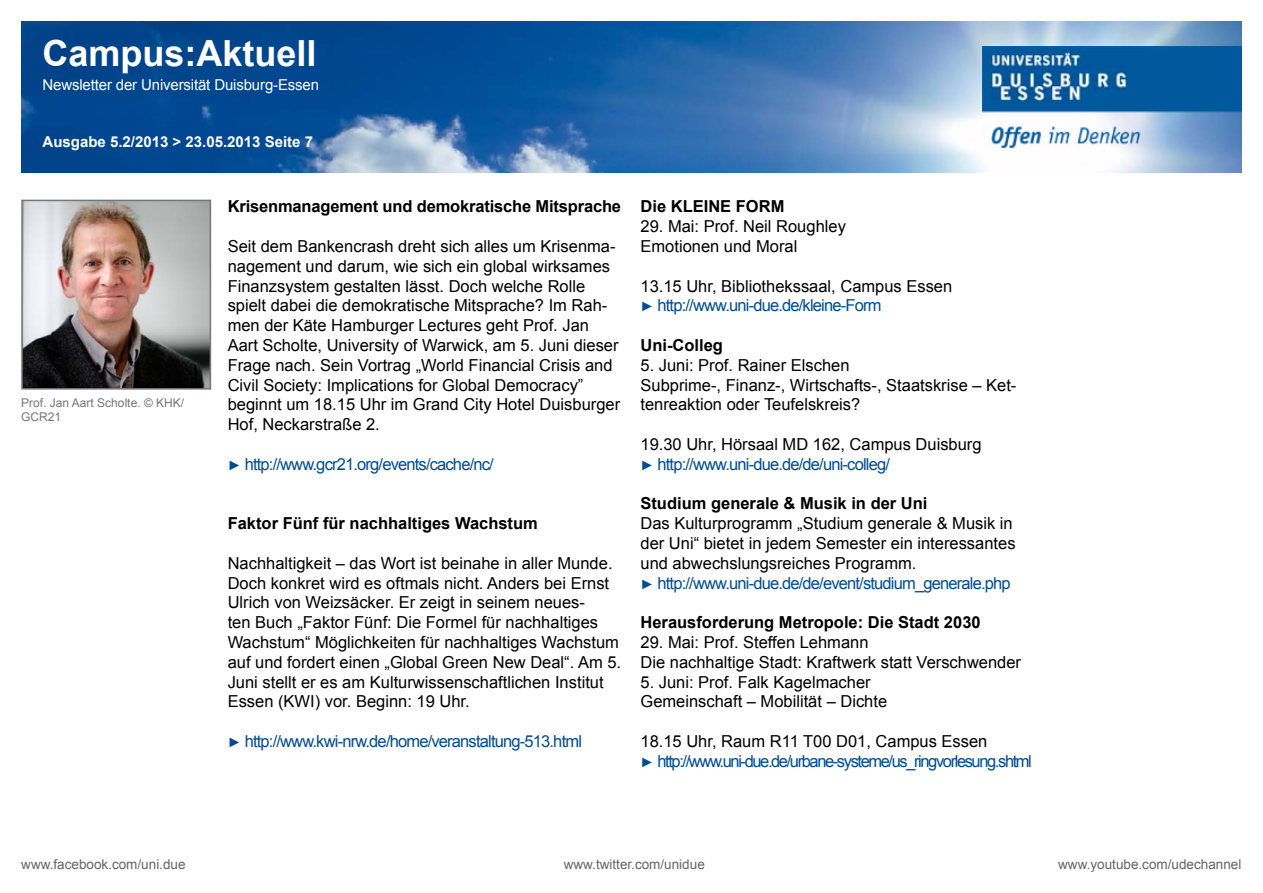
<style>
.page{position:relative;width:1263px;height:893px;background:#fff}
.page>*{position:absolute;margin:0;border:0;box-sizing:border-box;transform-origin:0 0}
.t1{font:700 36px "Arial";color:#fff}
.t2{font:16.5px/19.8px "Arial";color:#000}
.t3{font:700 16.5px "Arial";color:#000}
.t4{font:16.5px/19.8px "Arial";letter-spacing:-.085em;color:#004c93}
.t5{font:16.5px "Arial";letter-spacing:-.05em;color:#004c93}
.t6{font:15px "Arial";letter-spacing:-.01em;color:#fff}
.t7{font:700 15px "Arial";color:#fff}
.t8{font:13.5px "Arial";color:#646567}
.t9{font:12px/13.5px "Arial";color:#767676}
.s1{font-size:13.5px}
.s2{font-size:13.5px;color:#004c93}
.s3{color:#004c93}
.s4{color:#000}
</style>
<div class="page">
<img style="left:21px;top:21px;width:1221px;height:152px">
<img style="left:982px;top:47px;width:260px;height:100px">
<img style="left:24px;top:203px;width:184px;height:184px">
<div style="left:21px;top:200px;width:190px;height:190px;border:2px solid #767676"></div>
<h1 class="t1" style="left:43px;top:29px;width:276px">Campus:Aktuell</h1>
<p class="t6" style="left:43px;top:74px;width:278px">Newsletter der Universität Duisburg-Essen</p>
<p class="t7" style="left:43px;top:132px;width:272px">Ausgabe 5.2/2013 &gt; 23.05.2013 Seite 7</p>
<p class="t9" style="left:21px;top:397px;width:164px">Prof. Jan Aart Scholte. © KHK/<br>GCR21</p>
<p class="t3" style="left:228px;top:196px;width:395px">Krisenmanagement und demokratische Mitsprache</p>
<p class="t2" style="left:228px;top:236px;width:394px">Seit dem Bankencrash dreht sich alles um Krisenma&shy;nagement und darum, wie sich ein global wirksames Finanzsystem gestalten lässt. Doch welche Rolle spielt dabei die demokratische Mitsprache? Im Rah&shy;men der Käte Hamburger Lectures geht Prof. Jan Aart Scholte, University of Warwick, am 5. Juni dieser Frage nach. Sein Vortrag „World Financial Crisis and Civil Society: Implications for Global Democracy” beginnt um 18.15 Uhr im Grand City Hotel Duisburger Hof, Neckarstraße 2.</p>
<p class="t5" style="left:228px;top:453px;width:268px"><span class="s1">►</span> http://www.gcr21.org/events/cache/nc/</p>
<p class="t3" style="left:228px;top:512px;width:312px">Faktor Fünf für nachhaltiges Wachstum</p>
<p class="t2" style="left:228px;top:553px;width:395px">Nachhaltigkeit – das Wort ist beinahe in aller Munde.<br>Doch konkret wird es oftmals nicht. Anders bei Ernst Ulrich von Weizsäcker. Er zeigt in seinem neues-<br>ten Buch „Faktor Fünf: Die Formel für nachhaltiges Wachstum“ Möglichkeiten für nachhaltiges Wachstum auf und fordert einen „Global Green New Deal“. Am 5.<br>Juni stellt er es am Kulturwissenschaftlichen Institut Essen (KWI) vor. Beginn: 19 Uhr.</p>
<p class="t5" style="left:228px;top:730px;width:356px"><span class="s1">►</span> http://www.kwi-nrw.de/home/veranstaltung-513.html</p>
<p class="t3" style="left:640px;top:196px;width:145px">Die KLEINE FORM</p>
<p class="t2" style="left:640px;top:217px;width:207px">29. Mai: Prof. Neil Roughley<br>Emotionen und Moral</p>
<p class="t2" style="left:640px;top:276px;width:313px">13.15 Uhr, Bibliothekssaal, Campus Essen <span class="s2">►</span> <span class="s3">http://www.uni-due.de/kleine-Form</span></p>
<p class="t3" style="left:640px;top:334px;width:84px">Uni-Colleg</p>
<p class="t2" style="left:640px;top:355px;width:377px">5. Juni: Prof. Rainer Elschen<br>Subprime-, Finanz-, Wirtschafts-, Staatskrise – Ket&shy;tenreaktion oder Teufelskreis?</p>
<p class="t2" style="left:640px;top:434px;width:343px">19.30 Uhr, Hörsaal MD 162, Campus Duisburg <span class="s2">►</span> <span class="s3">http://www.uni-due.de/de/uni-colleg/</span></p>
<p class="t3" style="left:640px;top:493px;width:288px">Studium generale &amp; Musik in der Uni</p>
<p class="t2" style="left:640px;top:514px;width:377px">Das Kulturprogramm „Studium generale &amp; Musik in der Uni“ bietet in jedem Semester ein interessantes und abwechslungsreiches Programm.<br><span class="s2">►</span> <span class="s3">http://www.uni-due.de/de/event/studium_generale.php</span></p>
<p class="t3" style="left:640px;top:611px;width:342px">Herausforderung Metropole: Die Stadt 2030</p>
<p class="t2" style="left:640px;top:632px;width:382px">29. Mai: Prof. Steffen Lehmann<br>Die nachhaltige Stadt: Kraftwerk statt Verschwender</p>
<p class="t2" style="left:640px;top:672px;width:248px">5. Juni: Prof. Falk Kagelmacher<br>Gemeinschaft – Mobilität – Dichte</p>
<p class="t4" style="left:640px;top:731px;width:393px"><span class="s4">18.15 Uhr, Raum R11 T00 D01, Campus Essen<br></span><span class="s1">►</span> http://www.uni-due.de/urbane-systeme/us_ringvorlesung.shtml</p>
<p class="t8" style="left:21px;top:855px;width:166px">www.facebook.com/uni.due</p>
<p class="t8" style="left:564px;top:855px;width:143px">www.twitter.com/unidue</p>
<p class="t8" style="left:1058px;top:855px;width:185px">www.youtube.com/udechannel</p>
</div>
